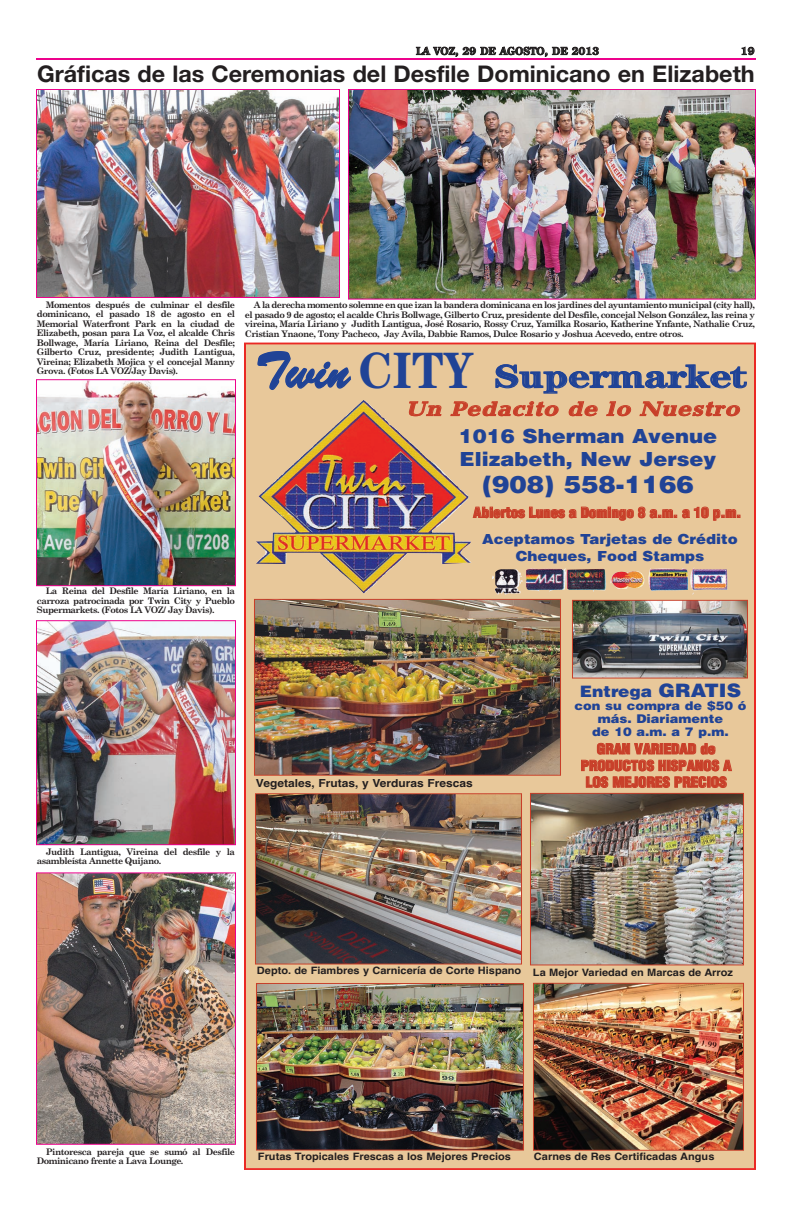
<style>
.page{position:relative;width:792px;height:1206px;background:#fff}
.page>*{position:absolute;margin:0;border:0;box-sizing:border-box;transform-origin:0 0}
.t1{font:32.4px "Century Std Handtooled Bold+FEJDZK";color:#204396;scale:1.23 1}
.t2{font:24.1px "Helvetica LT Std Blk+SCCFYK";color:#204396;scale:1.08 1}
.t3{font:700 23px "Helvetica Neue";color:#231f20}
.t4{font:italic 20.4px "Candida Std Bold+DXNLOR";color:#c83f29;scale:1.23 1}
.t5{font:19.4px/23.3px "Helvetica LT Std Blk+SCCFYK";color:#204396;scale:1.08 1}
.t6{font:15.7px "Helvetica LT Std Blk+SCCFYK";color:#204396;scale:1.08 1}
.t7{font:13.9px/16.7px "Helvetica LT Std Blk Cond+WVFWAV";color:#c83f29;text-align:center;scale:1.08 1}
.t8{font:13.9px/16.7px "Helvetica LT Std Blk+SCCFYK";color:#204396;text-align:center;scale:1.08 1}
.t9{font:12px/13px "Helvetica LT Std Blk+SCCFYK";color:#204396;text-align:center;scale:1.08 1}
.t10{font:11.1px "Helvetica Bold+BMYQCL";color:#231f20;scale:1.08 1}
.t11{font:10.2px "Helvetica Bold+BMYQCL";color:#231f20;scale:1.08 1}
.t12{font:700 10px "Century Old Style Std";letter-spacing:.025em;color:#231f20}
.t13{font:700 9px/9.5px "Century Schoolbook";letter-spacing:-.055em;color:#231f20;text-align:justify}
.s1{font-family:"Brush Script Std+FOZEPD";font-size:51.2px}
.s2{font-family:"Century Std Bold+KDNQLH";font-size:51.2px}
.s3{font-size:18.5px}
</style>
<div class="page">
<hr style="left:36px;top:58px;width:720px;height:2px;background:#ed028c">
<div style="left:246px;top:344px;width:508px;height:824px;background:#e8c89a"></div>
<img style="left:256px;top:400px;width:215px;height:193px">
<img style="left:256px;top:601px;width:303px;height:173px">
<div style="left:254px;top:599px;width:307px;height:177px;border:1px solid #c83f29"></div>
<img style="left:257px;top:795px;width:263px;height:168px">
<div style="left:255px;top:793px;width:267px;height:172px;border:1px solid #c83f29"></div>
<img style="left:258px;top:985px;width:264px;height:164px">
<div style="left:256px;top:983px;width:268px;height:168px;border:1px solid #c83f29"></div>
<img style="left:574px;top:602px;width:172px;height:75px">
<div style="left:572px;top:600px;width:176px;height:79px;border:1px solid #c83f29"></div>
<img style="left:532px;top:795px;width:210px;height:168px">
<div style="left:530px;top:793px;width:214px;height:172px;border:1px solid #c83f29"></div>
<img style="left:535px;top:985px;width:207px;height:164px">
<div style="left:533px;top:983px;width:211px;height:168px;border:1px solid #c83f29"></div>
<img style="left:492px;top:568px;width:236px;height:27px">
<img style="left:350px;top:91px;width:404px;height:207px">
<div style="left:348px;top:89px;width:408px;height:211px;border:1px solid #ed028c"></div>
<img style="left:38px;top:91px;width:300px;height:205px">
<div style="left:36px;top:89px;width:304px;height:209px;border:1px solid #ed028c"></div>
<img style="left:38px;top:381px;width:196px;height:203px">
<div style="left:36px;top:379px;width:200px;height:207px;border:1px solid #ed028c"></div>
<img style="left:38px;top:622px;width:196px;height:221px">
<div style="left:36px;top:620px;width:200px;height:225px;border:1px solid #ed028c"></div>
<img style="left:38px;top:874px;width:196px;height:269px">
<div style="left:36px;top:872px;width:200px;height:273px;border:1px solid #ed028c"></div>
<p class="t12" style="left:416px;top:45px;width:184px">LA VOZ, 29 DE AGOSTO, DE 2013</p>
<p class="t12" style="left:741px;top:45px;width:15px">19</p>
<p class="t3" style="left:37px;top:60px;width:719px">Gráficas de las Ceremonias del Desfile Dominicano en Elizabeth</p>
<p class="t13" style="left:37px;top:300px;width:200px;text-indent:9px">Momentos después de culminar el desfile dominicano, el pasado 18 de agosto en el Memorial Waterfront Park en la ciudad de Elizabeth, posan para La Voz, el alcalde Chris Bollwage, María Liriano, Reina del Desfile; Gilberto Cruz, presidente; Judith Lantigua, Vireina; Elizabeth Mojica y el concejal Manny Grova. (Fotos LA VOZ/Jay Davis).</p>
<p class="t13" style="left:37px;top:586px;width:200px;text-indent:9px">La Reina del Desfile María Liriano, en la carroza patrocinada por Twin City y Pueblo Supermarkets. (Fotos LA VOZ/ Jay Davis).</p>
<p class="t13" style="left:245px;top:300px;width:511px;text-indent:9px">A la derecha momento solemne en que izan la bandera dominicana en los jardines del ayuntamiento municipal (city hall), el pasado 9 de agosto; el acalde Chris Bollwage, Gilberto Cruz, presidente del Desfile, concejal Nelson González, las reina y vireina, María Liriano y Judith Lantigua, José Rosario, Rossy Cruz, Yamilka Rosario, Katherine Ynfante, Nathalie Cruz, Cristian Ynaone, Tony Pacheco, Jay Avila, Dabbie Ramos, Dulce Rosario y Joshua Acevedo, entre otros.</p>
<p class="t1" style="left:255px;top:365px;width:400px"><span class="s1">Twin</span> <span class="s2">CITY</span> Supermarket</p>
<p class="t5" style="left:459px;top:426px;width:240px">1016 Sherman Avenue<br>Elizabeth, New Jersey</p>
<p class="t2" style="left:482px;top:475px;width:198px">(908) 558-1166</p>
<p class="t4" style="left:406px;top:402px;width:277px">Un Pedacito de lo Nuestro</p>
<p class="t7" style="left:473px;top:505px;width:250px">Abiertos Lunes a Domingo 8 a.m. a 10 p.m.</p>
<p class="t8" style="left:482px;top:532px;width:238px">Aceptamos Tarjetas de Crédito<br>Cheques, Food Stamps</p>
<p class="t6" style="left:580px;top:686px;width:151px">Entrega <span class="s3">GRATIS</span></p>
<p class="t9" style="left:575px;top:701px;width:161px">con su compra de $50 ó más. Diariamente<br>de 10 a.m. a 7 p.m.</p>
<p class="t7" style="left:581px;top:742px;width:141px">GRAN VARIEDAD de<br>PRODUCTOS HISPANOS A</p>
<p class="t10" style="left:256px;top:776px;width:202px">Vegetales, Frutas, y Verduras Frescas</p>
<p class="t7" style="left:586px;top:775px;width:132px">LOS MEJORES PRECIOS</p>
<p class="t13" style="left:37px;top:847px;width:200px;text-indent:9px">Judith Lantigua, Vireina del desfile y la asambleísta Annette Quijano.</p>
<p class="t11" style="left:257px;top:964px;width:246px">Depto. de Fiambres y Carnicería de Corte Hispano</p>
<p class="t11" style="left:533px;top:966px;width:187px">La Mejor Variedad en Marcas de Arroz</p>
<p class="t13" style="left:37px;top:1147px;width:200px;text-indent:9px">Pintoresca pareja que se sumó al Desfile<br>Dominicano frente a Lava Lounge.</p>
<p class="t11" style="left:258px;top:1150px;width:236px">Frutas Tropicales Frescas a los Mejores Precios</p>
<p class="t11" style="left:534px;top:1150px;width:169px">Carnes de Res Certificadas Angus</p>
</div>
